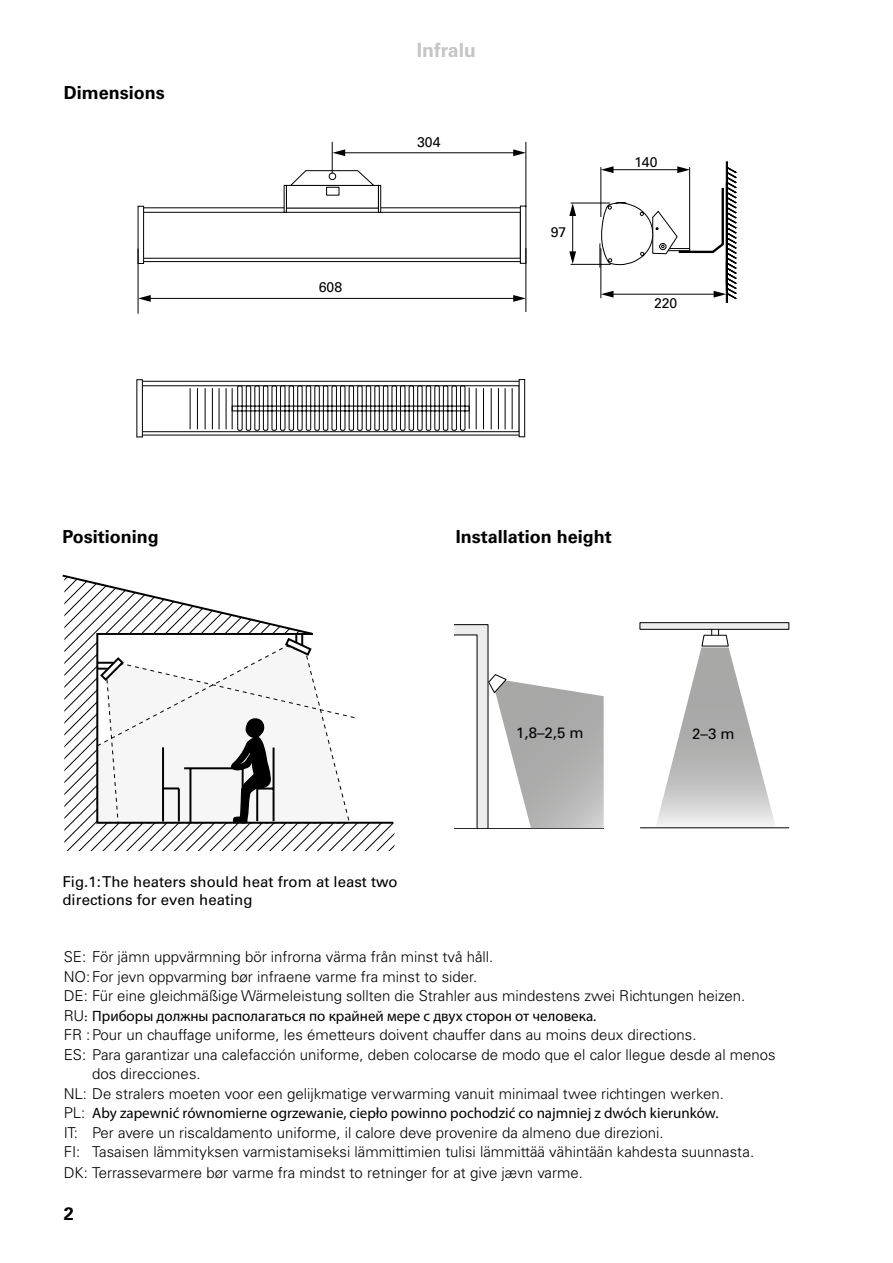
<style>
.page{position:relative;width:893px;height:1263px;background:#fff}
.page>*{position:absolute;margin:0;border:0;box-sizing:border-box;transform-origin:0 0}
.t1{font:700 19.5px "Univers";color:#c6c6c6}
.t2{font:700 18px "Univers";color:#000}
.t3{font:300 15px/19.5px "Univers";color:#000}
.t4{font:15px "Myriad Pro";color:#000}
.t5{font:15px/18px "Univers";color:#000}
.t6{font:14.1px "Univers";color:#000}
.s1{font-family:"Univers";font-weight:300}
.s2{font-family:"Garamond Premr Pro"}
</style>
<div class="page">
<svg style="left:64px;top:825px;width:330px;height:26px"></svg>
<svg style="left:62px;top:575px;width:332px;height:250px"></svg>
<svg style="left:97px;top:636px;width:259px;height:187px"></svg>
<div style="left:640px;top:623px;width:149px;height:6px;background:#ededed"></div>
<div style="left:640px;top:622px;width:149px;height:7px;border:1px solid #000"></div>
<hr style="left:640px;top:827px;width:149px;height:1px;background:#000">
<svg style="left:656px;top:629px;width:120px;height:197px"></svg>
<svg style="left:454px;top:624px;width:150px;height:205px"></svg>
<div style="left:139px;top:381px;width:382px;height:54px;background:linear-gradient(to right,#fff,#fff);border:1px solid #000"></div>
<div style="left:139px;top:385px;width:380px;height:47px;background:#fff;border:1px solid #000"></div>
<div style="left:519px;top:379px;width:6px;height:58px;border:1px solid #000"></div>
<svg style="left:232px;top:385px;width:238px;height:46px"></svg>
<div style="left:137px;top:380px;width:5px;height:57px;background:#fff"></div>
<div style="left:136px;top:379px;width:7px;height:58px;border:1px solid #000"></div>
<hr style="left:476px;top:388px;width:1px;height:41px;background:#000">
<hr style="left:483px;top:388px;width:1px;height:41px;background:#000">
<hr style="left:491px;top:388px;width:1px;height:41px;background:#000">
<hr style="left:498px;top:388px;width:1px;height:41px;background:#000">
<hr style="left:505px;top:388px;width:1px;height:41px;background:#000">
<hr style="left:512px;top:388px;width:1px;height:41px;background:#000">
<hr style="left:190px;top:388px;width:1px;height:41px;background:#000">
<hr style="left:197px;top:388px;width:1px;height:41px;background:#000">
<hr style="left:205px;top:388px;width:1px;height:41px;background:#000">
<hr style="left:212px;top:388px;width:1px;height:41px;background:#000">
<hr style="left:219px;top:388px;width:1px;height:41px;background:#000">
<hr style="left:226px;top:388px;width:1px;height:41px;background:#000">
<hr style="left:232px;top:388px;width:1px;height:41px;background:#000">
<hr style="left:469px;top:388px;width:1px;height:41px;background:#000">
<svg style="left:144px;top:207px;width:376px;height:55px"></svg>
<div style="left:140px;top:212px;width:381px;height:47px;background:#fff;border:1px solid #000"></div>
<svg style="left:520px;top:206px;width:6px;height:58px"></svg>
<div style="left:138px;top:206px;width:6px;height:57px;background:#fff"></div>
<div style="left:138px;top:206px;width:6px;height:58px;border:1px solid #000"></div>
<div style="left:286px;top:185px;width:93px;height:23px;background:#fff"></div>
<div style="left:284px;top:185px;width:3px;height:28px;background:#fff;border:1px solid #000"></div>
<div style="left:378px;top:185px;width:3px;height:28px;background:#fff;border:1px solid #000"></div>
<svg style="left:290px;top:170px;width:86px;height:16px"></svg>
<hr style="left:332px;top:142px;width:1px;height:31px;background:#000">
<div style="left:329px;top:173px;width:7px;height:7px;background:#fff;border-radius:50%"></div>
<div style="left:329px;top:173px;width:7px;height:7px;border:1px solid #000;border-radius:50%"></div>
<div style="left:326px;top:187px;width:13px;height:9px;background:#fff;border:1px solid #000"></div>
<div style="left:726px;top:161px;width:2px;height:142px;background:#000;border:1px solid #000"></div>
<svg style="left:569px;top:166px;width:168px;height:133px"></svg>
<hr style="left:689px;top:167px;width:1px;height:81px;background:#000">
<hr style="left:343px;top:152px;width:172px;height:1px;background:#000">
<svg style="left:513px;top:149px;width:12px;height:7px"></svg>
<svg style="left:332px;top:149px;width:13px;height:7px"></svg>
<hr style="left:525px;top:142px;width:1px;height:65px;background:#000">
<hr style="left:148px;top:298px;width:367px;height:1px;background:#000">
<svg style="left:513px;top:295px;width:12px;height:7px"></svg>
<svg style="left:139px;top:295px;width:12px;height:7px"></svg>
<hr style="left:525px;top:248px;width:1px;height:64px;background:#000">
<hr style="left:138px;top:249px;width:1px;height:64px;background:#000">
<p class="t2" style="left:64px;top:82px;width:102px">Dimensions</p>
<p class="t6" style="left:319px;top:279px;width:25px">608</p>
<h1 class="t1" style="left:417px;top:39px;width:61px">Infralu</h1>
<p class="t6" style="left:417px;top:134px;width:25px">304</p>
<p class="t6" style="left:551px;top:223px;width:17px">97</p>
<p class="t6" style="left:635px;top:153px;width:24px">140</p>
<p class="t6" style="left:654px;top:295px;width:25px">220</p>
<p class="t2" style="left:62px;top:526px;width:98px">Positioning</p>
<p class="t2" style="left:456px;top:526px;width:158px">Installation height</p>
<p class="t5" style="left:62px;top:873px;width:337px">Fig.1: The heaters should heat from at least two directions for even heating</p>
<p class="t5" style="left:516px;top:724px;width:69px">1,8–2,5 m</p>
<p class="t5" style="left:692px;top:725px;width:44px">2–3 m</p>
<p class="t3" style="left:64px;top:947px;width:683px">SE: För jämn uppvärmning bör infrorna värma från minst två håll.<br>NO:For jevn oppvarming bør infraene varme fra minst to sider.<br>DE: Für eine gleichmäßige Wärmeleistung sollten die Strahler aus mindestens zwei Richtungen heizen.</p>
<p class="t4" style="left:64px;top:1006px;width:534px"><span class="s1">RU</span><span class="s2">:</span> Приборы должны располагаться по крайней мере с двух сторон от человека.</p>
<p class="t3" style="left:64px;top:1025px;width:634px">FR :Pour un chauffage uniforme, les émetteurs doivent chauffer dans au moins deux directions.</p>
<p class="t3" style="left:64px;top:1045px;width:713px">ES: Para garantizar una calefacción uniforme, deben colocarse de modo que el calor llegue desde al menos</p>
<p class="t3" style="left:92px;top:1064px;width:110px">dos direcciones.</p>
<p class="t3" style="left:64px;top:1084px;width:662px">NL: De stralers moeten voor een gelijkmatige verwarming vanuit minimaal twee richtingen werken.</p>
<p class="t4" style="left:64px;top:1104px;width:656px"><span class="s1">PL:</span> Aby zapewnić równomierne ogrzewanie, ciepło powinno pochodzić co najmniej z dwóch kierunków.</p>
<p class="t3" style="left:64px;top:1123px;width:692px">IT: Per avere un riscaldamento uniforme, il calore deve provenire da almeno due direzioni.<br>FI: Tasaisen lämmityksen varmistamiseksi lämmittimien tulisi lämmittää vähintään kahdesta suunnasta.</p>
<p class="t3" style="left:64px;top:1163px;width:521px">DK: Terrassevarmere bør varme fra mindst to retninger for at give jævn varme.</p>
<p class="t2" style="left:64px;top:1203px;width:12px">2</p>
</div>
